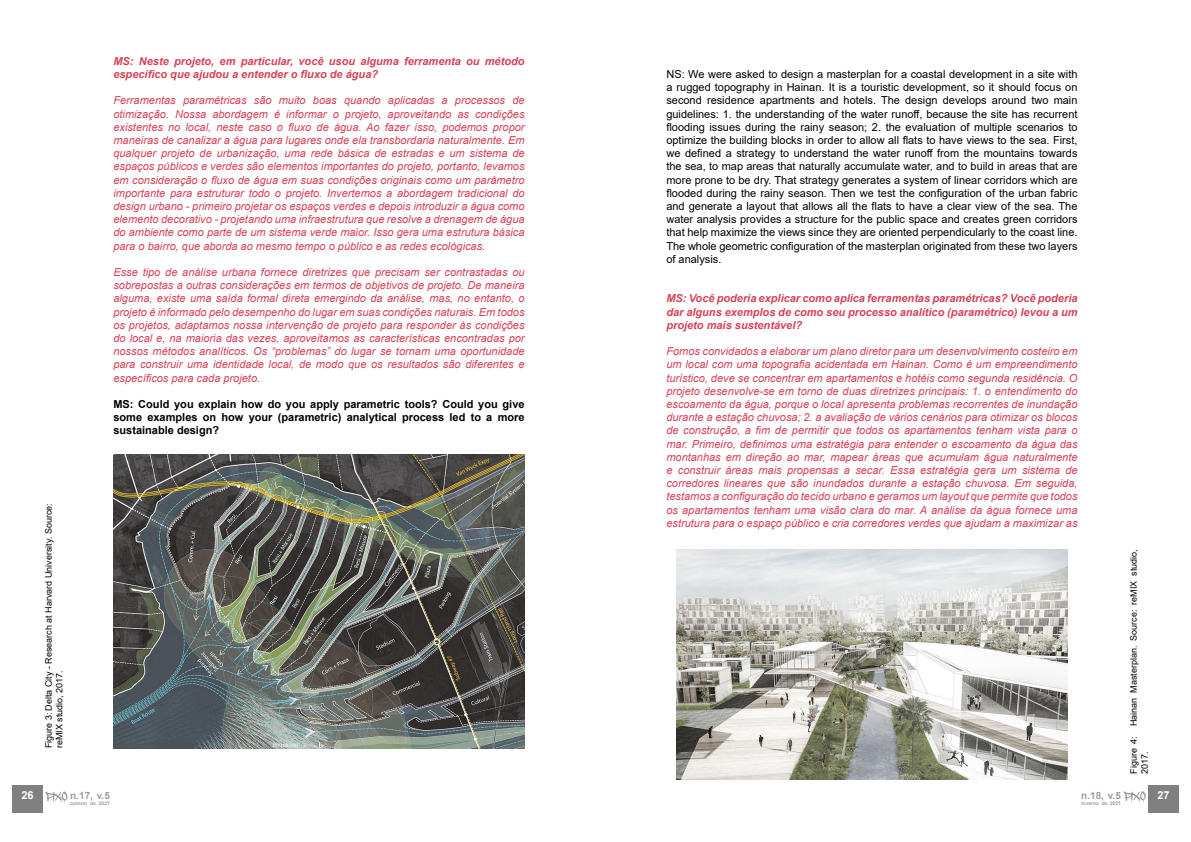
<style>
.page{position:relative;width:1191px;height:842px;background:#fff}
.page>*{position:absolute;margin:0;border:0;box-sizing:border-box;transform-origin:0 0}
.t1{font:italic 11px/13.2px "Arial";color:#d54256;text-align:justify}
.t2{font:11px/13.2px "Arial";color:#000;text-align:justify}
.t3{font:italic 700 11px/13.2px "Arial";color:#d54256}
.t4{font:700 11px/13.2px "Arial";color:#000;text-align:justify}
.t5{font:700 11px "Arial";color:#fff}
.t6{font:700 10px "Arial";color:#9d9d9c}
.t7{font:9px/10.8px "Arial";color:#000}
.t8{font:700 5px "Arial";color:#9d9d9c}
</style>
<div class="page">
<div style="left:1148px;top:785px;width:30px;height:28px;background:#808080"></div>
<svg style="left:1123px;top:791px;width:22px;height:13px"></svg>
<div style="left:12px;top:785px;width:31px;height:28px;background:#808080"></div>
<svg style="left:45px;top:791px;width:22px;height:13px"></svg>
<img style="left:113px;top:455px;width:411px;height:293px">
<img style="left:676px;top:549px;width:391px;height:230px">
<p class="t7" style="left:43px;top:748px;width:247px;rotate:-90deg">Figure 3: Delta City - Research at Harvard University. Source: reMIX studio, 2017.</p>
<p class="t3" style="left:113px;top:55px;width:413px">MS: Neste projeto, em particular, você usou alguma ferramenta ou método específico que ajudou a entender o fluxo de água?</p>
<p class="t1" style="left:113px;top:94px;width:413px">Ferramentas paramétricas são muito boas quando aplicadas a processos de otimização. Nossa abordagem é informar o projeto, aproveitando as condições existentes no local, neste caso o fluxo de água. Ao fazer isso, podemos propor maneiras de canalizar a água para lugares onde ela transbordaria naturalmente. Em qualquer projeto de urbanização, uma rede básica de estradas e um sistema de espaços públicos e verdes são elementos importantes do projeto, portanto, levamos em consideração o fluxo de água em suas condições originais como um parâmetro importante para estruturar todo o projeto. Invertemos a abordagem tradicional do design urbano - primeiro projetar os espaços verdes e depois introduzir a água como elemento decorativo - projetando uma infraestrutura que resolve a drenagem de água do ambiente como parte de um sistema verde maior. Isso gera uma estrutura básica para o bairro, que aborda ao mesmo tempo o público e as redes ecológicas.</p>
<p class="t1" style="left:113px;top:266px;width:413px">Esse tipo de análise urbana fornece diretrizes que precisam ser contrastadas ou sobrepostas a outras considerações em termos de objetivos de projeto. De maneira alguma, existe uma saída formal direta emergindo da análise, mas, no entanto, o projeto é informado pelo desempenho do lugar em suas condições naturais. Em todos os projetos, adaptamos nossa intervenção de projeto para responder às condições do local e, na maioria das vezes, aproveitamos as características encontradas por nossos métodos analíticos. Os “problemas” do lugar se tornam uma oportunidade para construir uma identidade local, de modo que os resultados são diferentes e específicos para cada projeto.</p>
<p class="t4" style="left:113px;top:398px;width:413px">MS: Could you explain how do you apply parametric tools? Could you give some examples on how your (parametric) analytical process led to a more sustainable design?</p>
<p class="t2" style="left:666px;top:67px;width:413px">NS: We were asked to design a masterplan for a coastal development in a site with a rugged topography in Hainan. It is a touristic development, so it should focus on second residence apartments and hotels. The design develops around two main guidelines: 1. the understanding of the water runoff, because the site has recurrent flooding issues during the rainy season; 2. the evaluation of multiple scenarios to optimize the building blocks in order to allow all flats to have views to the sea. First, we defined a strategy to understand the water runoff from the mountains towards the sea, to map areas that naturally accumulate water, and to build in areas that are more prone to be dry. That strategy generates a system of linear corridors which are flooded during the rainy season. Then we test the configuration of the urban fabric and generate a layout that allows all the flats to have a clear view of the sea. The water analysis provides a structure for the public space and creates green corridors that help maximize the views since they are oriented perpendicularly to the coast line.<br>The whole geometric configuration of the masterplan originated from these two layers of analysis.</p>
<p class="t3" style="left:666px;top:292px;width:413px;text-align:justify">MS: Você poderia explicar como aplica ferramentas paramétricas? Você poderia dar alguns exemplos de como seu processo analítico (paramétrico) levou a um projeto mais sustentável?</p>
<p class="t1" style="left:666px;top:345px;width:413px">Fomos convidados a elaborar um plano diretor para um desenvolvimento costeiro em um local com uma topografia acidentada em Hainan. Como é um empreendimento turístico, deve se concentrar em apartamentos e hotéis como segunda residência. O projeto desenvolve-se em torno de duas diretrizes principais: 1. o entendimento do escoamento da água, porque o local apresenta problemas recorrentes de inundação durante a estação chuvosa; 2. a avaliação de vários cenários para otimizar os blocos de construção, a fim de permitir que todos os apartamentos tenham vista para o mar. Primeiro, definimos uma estratégia para entender o escoamento da água das montanhas em direção ao mar, mapear áreas que acumulam água naturalmente e construir áreas mais propensas a secar. Essa estratégia gera um sistema de corredores lineares que são inundados durante a estação chuvosa. Em seguida, testamos a configuração do tecido urbano e geramos um layout que permite que todos os apartamentos tenham uma visão clara do mar. A análise da água fornece uma estrutura para o espaço público e cria corredores verdes que ajudam a maximizar as</p>
<p class="t7" style="left:1128px;top:774px;width:226px;rotate:-90deg">Figure 4: Hainan Masterplan. Source: reMIX studio,<br>2017.</p>
<p class="t5" style="left:22px;top:788px;width:14px">26</p>
<p class="t6" style="left:1081px;top:789px;width:41px">n.18, v.5</p>
<p class="t5" style="left:1157px;top:788px;width:14px">27</p>
<p class="t8" style="left:1081px;top:800px;width:41px">inverno de 2021</p>
<p class="t6" style="left:70px;top:788px;width:41px">n.17, v.5</p>
<p class="t8" style="left:70px;top:799px;width:41px">outono de 2021</p>
</div>
